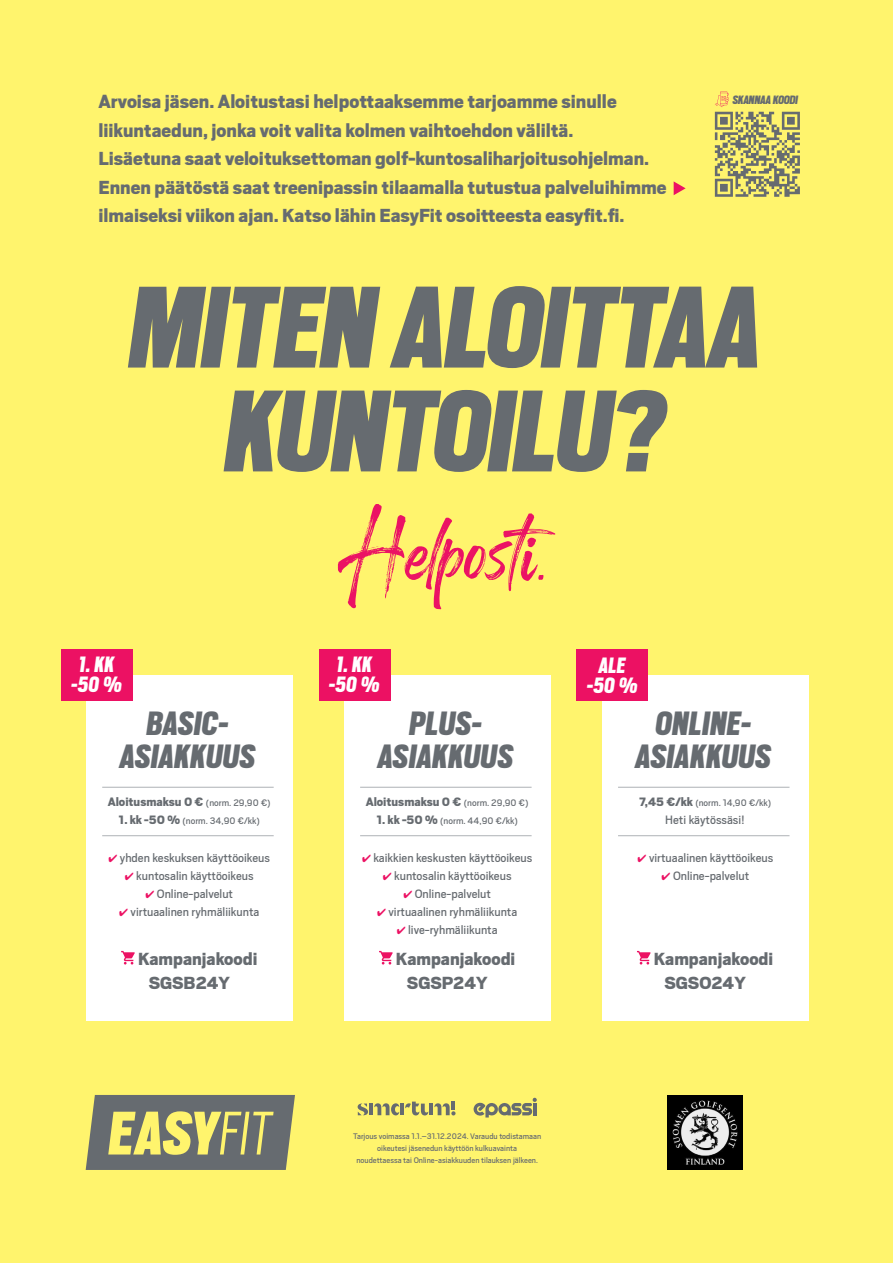
<style>
.page{position:relative;width:893px;height:1263px;background:#fff46d}
.page>*{position:absolute;margin:0;border:0;box-sizing:border-box;transform-origin:0 0}
.t1{font:italic 900 129.15px "Scout Cond";color:#666b70}
.t2{font:italic 900 37.5px "Scout Cond";letter-spacing:.02em;color:#666b70}
.t3{font:italic 900 24.75px "Scout Cond";letter-spacing:.02em;color:#fff;scale:.95 1}
.t4{font:900 21px/28.5px "Scout";color:#666b70}
.t5{font:900 19.5px "Scout";color:#666b70}
.t6{font:13.5px "Scout";color:#666b70}
.t7{font:900 13.5px "Scout";color:#666b70}
.t8{font:italic 900 13.5px "Scout Cond";color:#666b70}
.t9{font:10.5px "Scout";color:#666b70}
.t10{font:9px/12px "Scout";color:#666b70;text-align:center}
.s1{font-weight:400;font-size:10.5px}
.s2{font-weight:900;font-size:13.5px}
.s3{color:#ec1163}
</style>
<div class="page">
<svg style="left:337px;top:504px;width:219px;height:105px"></svg>
<svg style="left:674px;top:181px;width:12px;height:14px"></svg>
<div style="left:86px;top:675px;width:206px;height:345px;background:#fff"></div>
<svg style="left:121px;top:951px;width:14px;height:13px"></svg>
<hr style="left:102px;top:835px;width:172px;height:1px;background:#aeb2b6">
<hr style="left:102px;top:787px;width:172px;height:1px;background:#aeb2b6">
<div style="left:61px;top:649px;width:71px;height:52px;background:#ec1163"></div>
<div style="left:344px;top:675px;width:206px;height:345px;background:#fff"></div>
<svg style="left:379px;top:951px;width:14px;height:13px"></svg>
<hr style="left:360px;top:835px;width:172px;height:1px;background:#aeb2b6">
<hr style="left:360px;top:787px;width:172px;height:1px;background:#aeb2b6">
<div style="left:319px;top:649px;width:71px;height:52px;background:#ec1163"></div>
<div style="left:602px;top:675px;width:206px;height:345px;background:#fff"></div>
<svg style="left:637px;top:951px;width:14px;height:13px"></svg>
<hr style="left:618px;top:835px;width:171px;height:1px;background:#aeb2b6">
<hr style="left:618px;top:787px;width:171px;height:1px;background:#aeb2b6">
<div style="left:577px;top:649px;width:71px;height:52px;background:#ec1163"></div>
<hr style="left:369px;top:1103px;width:4px;height:12px;background:#666b70">
<svg style="left:358px;top:1103px;width:10px;height:12px"></svg>
<hr style="left:400px;top:1103px;width:4px;height:12px;background:#666b70">
<svg style="left:374px;top:1103px;width:25px;height:12px"></svg>
<svg style="left:405px;top:1101px;width:23px;height:14px"></svg>
<hr style="left:429px;top:1103px;width:4px;height:12px;background:#666b70">
<svg style="left:434px;top:1101px;width:22px;height:14px"></svg>
<svg style="left:474px;top:1098px;width:63px;height:19px"></svg>
<svg style="left:715px;top:91px;width:85px;height:106px"></svg>
<svg style="left:86px;top:1095px;width:209px;height:75px"></svg>
<img style="left:668px;top:1095px;width:74px;height:75px">
<p class="t4" style="left:98px;top:86px;width:520px">Arvoisa jäsen. Aloitustasi helpottaaksemme tarjoamme sinulle</p>
<p class="t4" style="left:98px;top:115px;width:476px">liikuntaedun, jonka voit valita kolmen vaihtoehdon väliltä.</p>
<p class="t4" style="left:98px;top:143px;width:552px">Lisäetuna saat veloituksettoman golf-kuntosaliharjoitusohjelman.</p>
<p class="t4" style="left:98px;top:172px;width:570px">Ennen päätöstä saat treenipassin tilaamalla tutustua palveluihimme ilmaiseksi viikon ajan. Katso lähin EasyFit osoitteesta easyfit.fi.</p>
<p class="t8" style="left:733px;top:91px;width:67px">SKANNAA KOODI</p>
<p class="t1" style="left:131px;top:244px;width:633px">MITEN ALOITTAA</p>
<p class="t1" style="left:227px;top:347px;width:441px">KUNTOILU?</p>
<p class="t3" style="left:79px;top:648px;width:39px">1. KK</p>
<p class="t3" style="left:71px;top:669px;width:55px">-50 %</p>
<p class="t2" style="left:147px;top:699px;width:83px">BASIC-</p>
<p class="t2" style="left:120px;top:732px;width:136px">ASIAKKUUS</p>
<p class="t7" style="left:108px;top:793px;width:164px">Aloitusmaksu 0 € <span class="s1">(norm. 29,90 €)</span></p>
<p class="t9" style="left:119px;top:814px;width:143px"><span class="s2">1. kk -50 %</span> (norm. 34,90 €/kk)</p>
<p class="t6" style="left:109px;top:849px;width:163px"><span class="s3">✔</span> yhden keskuksen käyttöoikeus</p>
<p class="t6" style="left:125px;top:867px;width:130px"><span class="s3">✔</span> kuntosalin käyttöoikeus</p>
<p class="t6" style="left:145px;top:885px;width:89px"><span class="s3">✔</span> Online-palvelut</p>
<p class="t6" style="left:119px;top:903px;width:142px"><span class="s3">✔</span> virtuaalinen ryhmäliikunta</p>
<p class="t5" style="left:138px;top:946px;width:121px">Kampanjakoodi</p>
<p class="t5" style="left:149px;top:970px;width:83px">SGSB24Y</p>
<p class="t3" style="left:337px;top:648px;width:39px">1. KK</p>
<p class="t3" style="left:329px;top:669px;width:55px">-50 %</p>
<p class="t2" style="left:410px;top:699px;width:74px">PLUS-</p>
<p class="t2" style="left:378px;top:732px;width:136px">ASIAKKUUS</p>
<p class="t7" style="left:366px;top:793px;width:164px">Aloitusmaksu 0 € <span class="s1">(norm. 29,90 €)</span></p>
<p class="t9" style="left:376px;top:814px;width:143px"><span class="s2">1. kk -50 %</span> (norm. 44,90 €/kk)</p>
<p class="t6" style="left:362px;top:849px;width:172px"><span class="s3">✔</span> kaikkien keskusten käyttöoikeus</p>
<p class="t6" style="left:383px;top:867px;width:130px"><span class="s3">✔</span> kuntosalin käyttöoikeus</p>
<p class="t6" style="left:403px;top:885px;width:89px"><span class="s3">✔</span> Online-palvelut</p>
<p class="t6" style="left:377px;top:903px;width:142px"><span class="s3">✔</span> virtuaalinen ryhmäliikunta</p>
<p class="t6" style="left:397px;top:921px;width:102px"><span class="s3">✔</span> live-ryhmäliikunta</p>
<p class="t5" style="left:396px;top:946px;width:121px">Kampanjakoodi</p>
<p class="t5" style="left:407px;top:970px;width:82px">SGSP24Y</p>
<p class="t3" style="left:599px;top:649px;width:29px">ALE</p>
<p class="t3" style="left:587px;top:670px;width:55px">-50 %</p>
<p class="t2" style="left:656px;top:699px;width:97px">ONLINE-</p>
<p class="t2" style="left:636px;top:732px;width:136px">ASIAKKUUS</p>
<p class="t9" style="left:639px;top:796px;width:134px"><span class="s2">7,45 €/kk</span> (norm. 14,90 €/kk)</p>
<p class="t6" style="left:665px;top:811px;width:81px">Heti käytössäsi!</p>
<p class="t6" style="left:638px;top:849px;width:137px"><span class="s3">✔</span> virtuaalinen käyttöoikeus</p>
<p class="t6" style="left:662px;top:867px;width:89px"><span class="s3">✔</span> Online-palvelut</p>
<p class="t5" style="left:654px;top:946px;width:121px">Kampanjakoodi</p>
<p class="t5" style="left:664px;top:970px;width:83px">SGSO24Y</p>
<p class="t10" style="left:353px;top:1129px;width:190px">Tarjous voimassa 1.1.–31.12.2024. Varaudu todistamaan oikeutesi jäsenedun käyttöön kulkuavainta</p>
<p class="t10" style="left:356px;top:1153px;width:183px">noudettaessa tai Online-asiakkuuden tilauksen jälkeen.</p>
</div>
